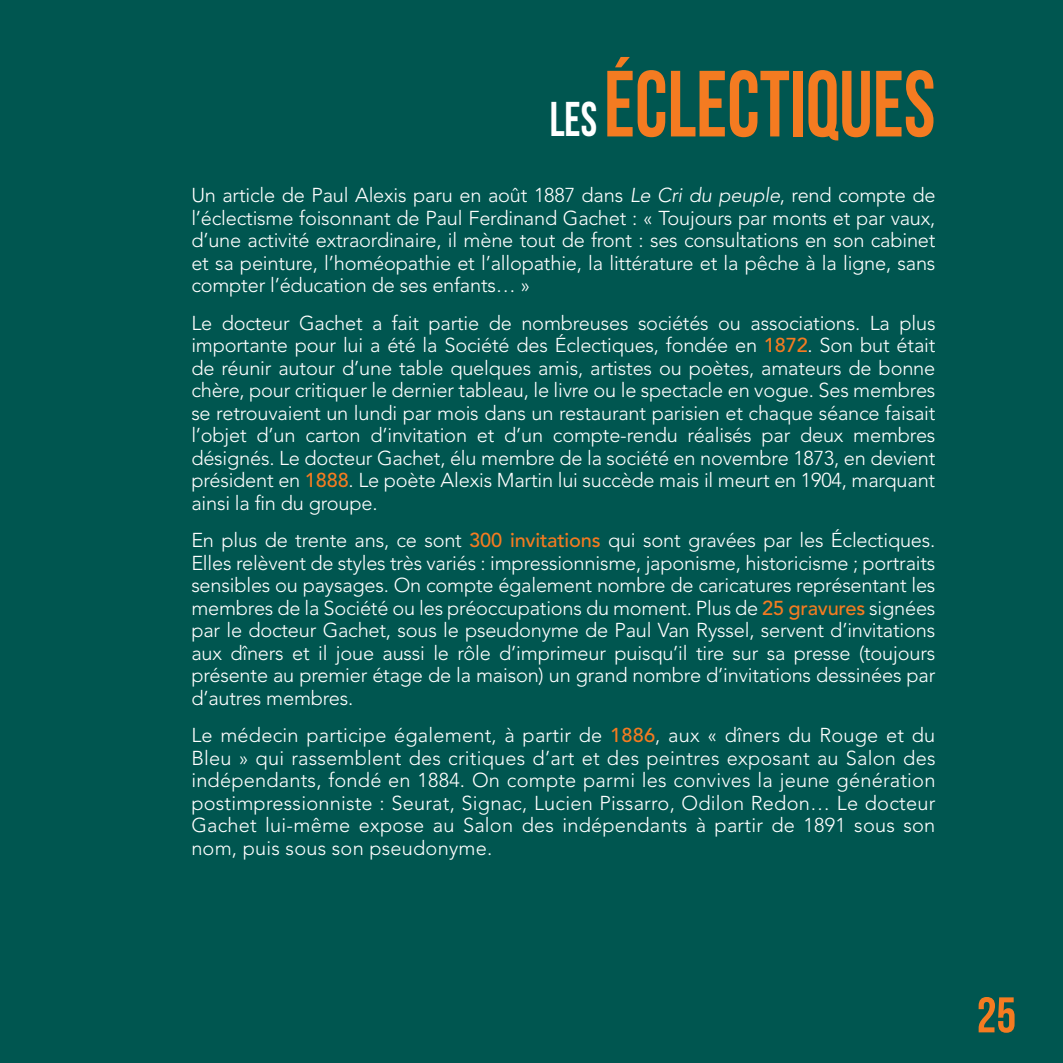
<style>
.page{position:relative;width:1063px;height:1063px;background:#005650}
.page>*{position:absolute;margin:0;border:0;box-sizing:border-box;transform-origin:0 0}
.t1{font:93.75px "Bebas Neue";color:#f47b21;scale:.9 1}
.t2{font:50px "Bebas Neue";color:#f47b21}
.t3{font:300 20px/22.5px "Avenir LT Std";letter-spacing:-.01em;color:#fff;text-align:justify}
.s1{font-size:48.75px;color:#fff}
.s2{font-style:italic}
.s3{font-weight:500;color:#f47b21}
</style>
<div class="page">
<h1 class="t1" style="left:550px;top:53px;width:430px"><span class="s1">LES</span> ÉCLECTIQUES</h1>
<p class="t3" style="left:191px;top:184px;width:746px">Un article de Paul Alexis paru en août 1887 dans <span class="s2">Le Cri du peuple</span>, rend compte de l’éclectisme foisonnant de Paul Ferdinand Gachet : « Toujours par monts et par vaux, d’une activité extraordinaire, il mène tout de front : ses consultations en son cabinet et sa peinture, l’homéopathie et l’allopathie, la littérature et la pêche à la ligne, sans compter l’éducation de ses enfants… »</p>
<p class="t3" style="left:191px;top:312px;width:746px">Le docteur Gachet a fait partie de nombreuses sociétés ou associations. La plus importante pour lui a été la Société des Éclectiques, fondée en <span class="s3">1872</span>. Son but était de réunir autour d’une table quelques amis, artistes ou poètes, amateurs de bonne chère, pour critiquer le dernier tableau, le livre ou le spectacle en vogue. Ses membres se retrouvaient un lundi par mois dans un restaurant parisien et chaque séance faisait l’objet d’un carton d’invitation et d’un compte-rendu réalisés par deux membres désignés. Le docteur Gachet, élu membre de la société en novembre 1873, en devient président en <span class="s3">1888</span>. Le poète Alexis Martin lui succède mais il meurt en 1904, marquant ainsi la fin du groupe.</p>
<p class="t3" style="left:191px;top:529px;width:746px">En plus de trente ans, ce sont <span class="s3">300 invitations</span> qui sont gravées par les Éclectiques.<br>Elles relèvent de styles très variés : impressionnisme, japonisme, historicisme ; portraits sensibles ou paysages. On compte également nombre de caricatures représentant les membres de la Société ou les préoccupations du moment. Plus de <span class="s3">25 gravures</span> signées par le docteur Gachet, sous le pseudonyme de Paul Van Ryssel, servent d’invitations aux dîners et il joue aussi le rôle d’imprimeur puisqu’il tire sur sa presse (toujours présente au premier étage de la maison) un grand nombre d’invitations dessinées par d’autres membres.</p>
<p class="t3" style="left:191px;top:724px;width:746px">Le médecin participe également, à partir de <span class="s3">1886</span>, aux « dîners du Rouge et du Bleu » qui rassemblent des critiques d’art et des peintres exposant au Salon des indépendants, fondé en 1884. On compte parmi les convives la jeune génération postimpressionniste : Seurat, Signac, Lucien Pissarro, Odilon Redon… Le docteur Gachet lui-même expose au Salon des indépendants à partir de 1891 sous son nom, puis sous son pseudonyme.</p>
<h2 class="t2" style="left:977px;top:988px;width:41px">25</h2>
</div>
